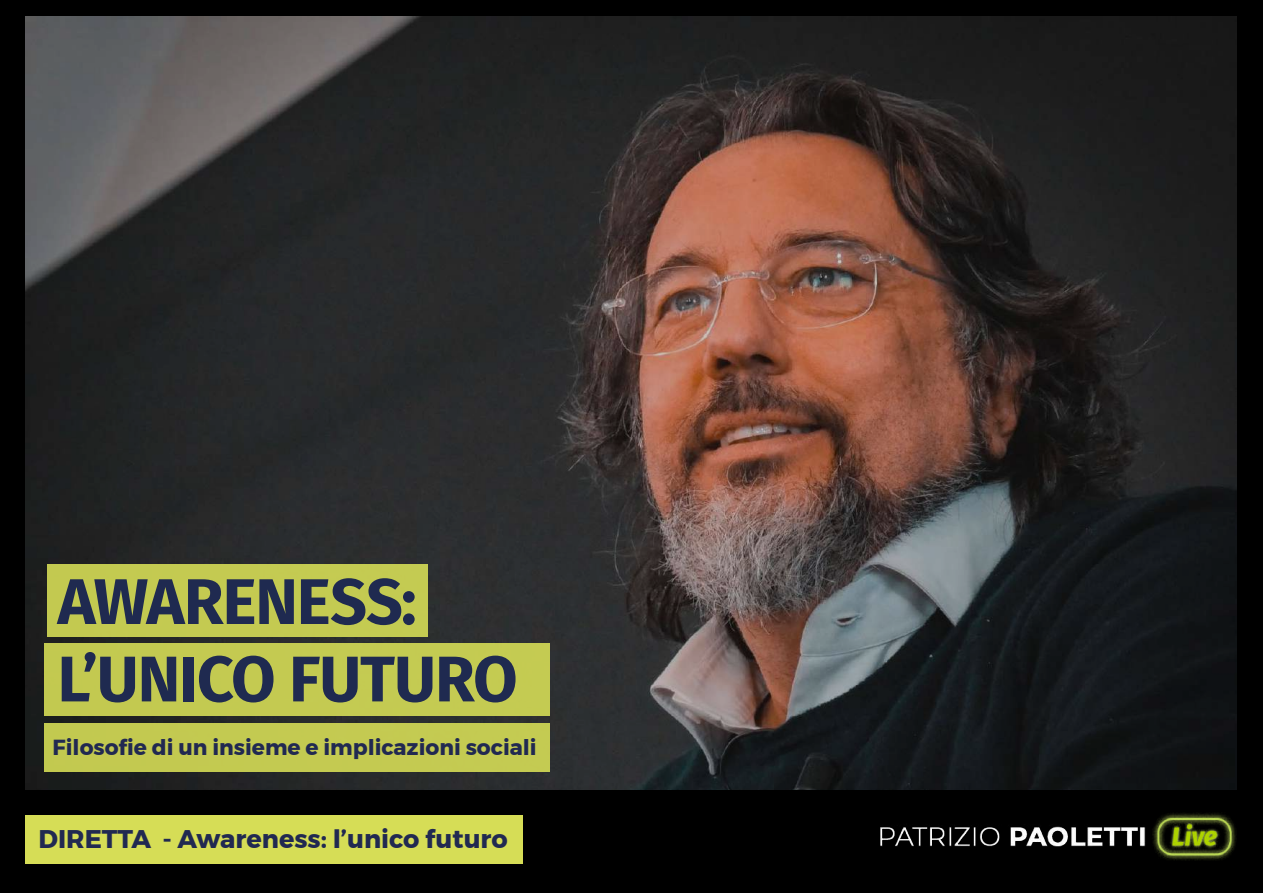
<style>
.page{position:relative;width:1263px;height:893px;background:#000}
.page>*{position:absolute;margin:0;border:0;box-sizing:border-box;transform-origin:0 0}
.t1{font:700 64.5px/77.4px "Fira Sans";letter-spacing:-.02em;color:#1f2a50}
.t2{font:700 25.5px "Montserrat";color:#212951}
.t3{font:700 25.5px "Montserrat";letter-spacing:.04em;color:#212951}
.t4{font:700 21.75px "Montserrat";color:#212951}
</style>
<div class="page">
<img style="left:26px;top:16px;width:1210px;height:774px">
<div style="left:26px;top:815px;width:497px;height:48px;background:#d6dd56"></div>
<img style="left:881px;top:813px;width:355px;height:48px">
<div style="left:45px;top:724px;width:505px;height:48px;background:#c4ca51"></div>
<div style="left:45px;top:643px;width:505px;height:73px;background:#c4ca51"></div>
<div style="left:48px;top:564px;width:380px;height:73px;background:#c4ca51"></div>
<h1 class="t1" style="left:58px;top:558px;width:462px">AWARENESS:<br>L’UNICO FUTURO</h1>
<p class="t4" style="left:53px;top:730px;width:486px">Filosofie di un insieme e implicazioni sociali</p>
<p class="t2" style="left:39px;top:818px;width:471px">DIRETTA - Awareness: l’unico futuro</p>
<p class="t3" style="left:122px;top:818px;width:200px">TA - L’eternità</p>
</div>
